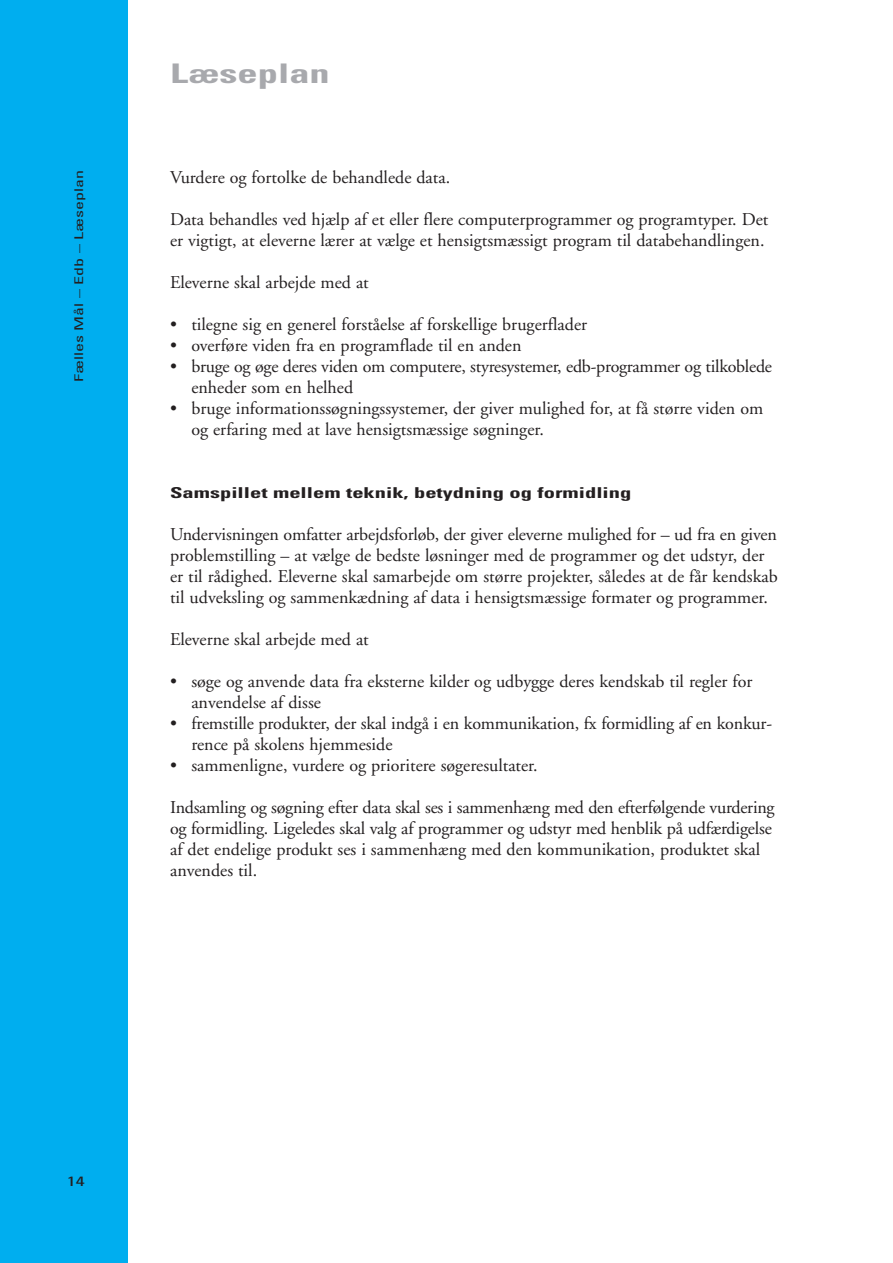
<style>
.page{position:relative;width:893px;height:1263px;background:#fff}
.page>*{position:absolute;margin:0;border:0;box-sizing:border-box;transform-origin:0 0}
.t1{font:700 condensed 27px "Univers";color:#a8a9ad;scale:1.5 1}
.t2{font:18px/21px "Adobe Garamond";color:#231f20}
.t3{font:700 condensed 15px "Univers";color:#231f20;scale:1.5 1}
.t4{font:condensed 13.5px "Univers";color:#231f20;scale:1.5 1}
.t5{font:condensed 12px "Univers";color:#231f20;scale:1.5 1}
</style>
<div class="page">
<div style="left:0;top:0;width:128px;height:1263px;background:#00aeef"></div>
<p class="t5" style="left:74px;top:382px;width:143px;rotate:-90deg">Fælles Mål – Edb – Læseplan</p>
<h1 class="t1" style="left:170px;top:64px;width:108px">Læseplan</h1>
<p class="t2" style="left:170px;top:169px;width:282px">Vurdere og fortolke de behandlede data.</p>
<p class="t2" style="left:170px;top:211px;width:600px">Data behandles ved hjælp af et eller flere computerprogrammer og programtyper. Det er vigtigt, at eleverne lærer at vælge et hensigtsmæssigt program til databehandlingen.</p>
<p class="t2" style="left:170px;top:274px;width:200px">Eleverne skal arbejde med at</p>
<p class="t2" style="left:170px;top:316px;width:419px">• tilegne sig en generel forståelse af forskellige brugerflader</p>
<p class="t2" style="left:170px;top:337px;width:353px">• overføre viden fra en programflade til en anden</p>
<p class="t2" style="left:191px;top:358px;width:582px;text-indent:-21px">• bruge og øge deres viden om computere, styresystemer, edb-programmer og tilkoblede enheder som en helhed</p>
<p class="t2" style="left:191px;top:400px;width:573px;text-indent:-21px">• bruge informationssøgningssystemer, der giver mulighed for, at få større viden om og erfaring med at lave hensigtsmæssige søgninger.</p>
<p class="t3" style="left:170px;top:487px;width:309px">Samspillet mellem teknik, betydning og formidling</p>
<p class="t2" style="left:170px;top:526px;width:609px">Undervisningen omfatter arbejdsforløb, der giver eleverne mulighed for – ud fra en given problemstilling – at vælge de bedste løsninger med de programmer og det udstyr, der er til rådighed. Eleverne skal samarbejde om større projekter, således at de får kendskab til udveksling og sammenkædning af data i hensigtsmæssige formater og programmer.</p>
<p class="t2" style="left:170px;top:631px;width:200px">Eleverne skal arbejde med at</p>
<p class="t2" style="left:191px;top:673px;width:563px;text-indent:-21px">• søge og anvende data fra eksterne kilder og udbygge deres kendskab til regler for anvendelse af disse</p>
<p class="t2" style="left:191px;top:715px;width:582px;text-indent:-21px">• fremstille produkter, der skal indgå i en kommunikation, fx formidling af en konkur&shy;rence på skolens hjemmeside</p>
<p class="t2" style="left:170px;top:757px;width:369px">• sammenligne, vurdere og prioritere søgeresultater.</p>
<p class="t2" style="left:170px;top:799px;width:606px">Indsamling og søgning efter data skal ses i sammenhæng med den efterfølgende vurdering og formidling. Ligeledes skal valg af programmer og udstyr med henblik på udfærdigelse af det endelige produkt ses i sammenhæng med den kommunikation, produktet skal anvendes til.</p>
<p class="t4" style="left:67px;top:1176px;width:13px">14</p>
</div>
